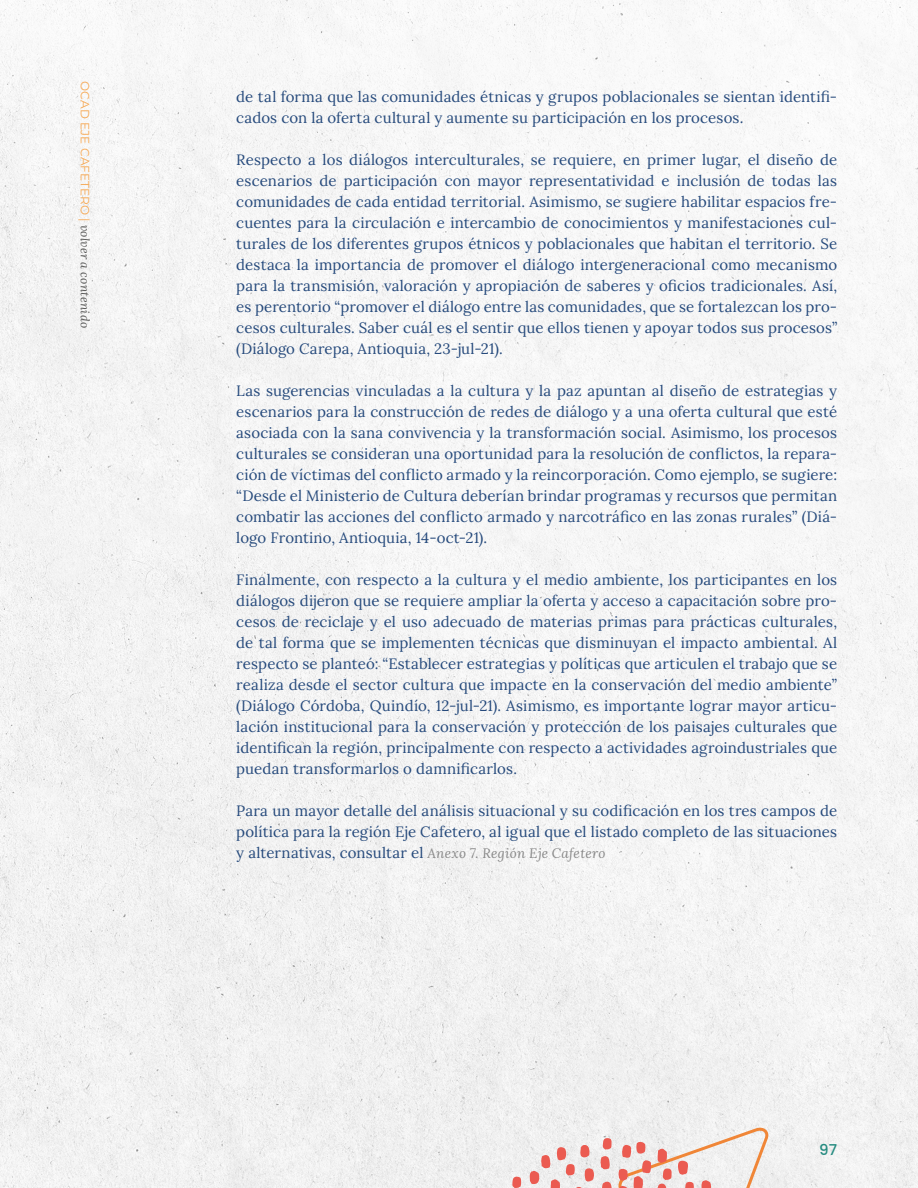
<style>
.page{position:relative;width:918px;height:1188px;background:#fff}
.page>*{position:absolute;margin:0;border:0;box-sizing:border-box;transform-origin:0 0}
.t1{font:15px/21px "Lora";letter-spacing:.01em;color:#264a7c;text-align:justify}
.t2{font:500 15px "Poppins";color:#268c81}
.t3{font:12px "Montserrat";letter-spacing:.015em;color:#f6a751}
.s1{font-family:"Lora";font-style:italic;color:#575756}
.s2{font-style:italic;font-size:13.5px;color:#878787}
</style>
<div class="page">
<img style="left:0;top:0;width:918px;height:1188px">
<svg style="left:602px;top:1182px;width:10px;height:6px"></svg>
<svg style="left:600px;top:1156px;width:10px;height:13px"></svg>
<svg style="left:603px;top:1138px;width:9px;height:12px"></svg>
<svg style="left:512px;top:1177px;width:9px;height:11px"></svg>
<svg style="left:529px;top:1144px;width:65px;height:44px"></svg>
<svg style="left:618px;top:1127px;width:155px;height:61px"></svg>
<p class="t3" style="left:93px;top:81px;width:249px;rotate:90deg">OCAD EJE CAFETERO | <span class="s1">volver a contenido</span></p>
<p class="t1" style="left:236px;top:85px;width:602px">de tal forma que las comunidades étnicas y grupos poblacionales se sientan identifi&shy;cados con la oferta cultural y aumente su participación en los procesos.</p>
<p class="t1" style="left:236px;top:148px;width:602px">Respecto a los diálogos interculturales, se requiere, en primer lugar, el diseño de escenarios de participación con mayor representatividad e inclusión de todas las comunidades de cada entidad territorial. Asimismo, se sugiere habilitar espacios fre&shy;cuentes para la circulación e intercambio de conocimientos y manifestaciones cul&shy;turales de los diferentes grupos étnicos y poblacionales que habitan el territorio. Se destaca la importancia de promover el diálogo intergeneracional como mecanismo para la transmisión, valoración y apropiación de saberes y oficios tradicionales. Así, es perentorio “promover el diálogo entre las comunidades, que se fortalezcan los pro&shy;cesos culturales. Saber cuál es el sentir que ellos tienen y apoyar todos sus procesos” (Diálogo Carepa, Antioquia, 23-jul-21).</p>
<p class="t1" style="left:236px;top:379px;width:602px">Las sugerencias vinculadas a la cultura y la paz apuntan al diseño de estrategias y escenarios para la construcción de redes de diálogo y a una oferta cultural que esté asociada con la sana convivencia y la transformación social. Asimismo, los procesos culturales se consideran una oportunidad para la resolución de conflictos, la repara&shy;ción de víctimas del conflicto armado y la reincorporación. Como ejemplo, se sugiere: “Desde el Ministerio de Cultura deberían brindar programas y recursos que permitan combatir las acciones del conflicto armado y narcotráfico en las zonas rurales” (Diá&shy;logo Frontino, Antioquia, 14-oct-21).</p>
<p class="t1" style="left:236px;top:568px;width:602px">Finalmente, con respecto a la cultura y el medio ambiente, los participantes en los diálogos dijeron que se requiere ampliar la oferta y acceso a capacitación sobre pro&shy;cesos de reciclaje y el uso adecuado de materias primas para prácticas culturales, de tal forma que se implementen técnicas que disminuyan el impacto ambiental. Al respecto se planteó: “Establecer estrategias y políticas que articulen el trabajo que se realiza desde el sector cultura que impacte en la conservación del medio ambiente” (Diálogo Córdoba, Quindío, 12-jul-21). Asimismo, es importante lograr mayor articu&shy;lación institucional para la conservación y protección de los paisajes culturales que identifican la región, principalmente con respecto a actividades agroindustriales que puedan transformarlos o damnificarlos.</p>
<p class="t1" style="left:236px;top:799px;width:602px">Para un mayor detalle del análisis situacional y su codificación en los tres campos de política para la región Eje Cafetero, al igual que el listado completo de las situaciones y alternativas, consultar el <span class="s2">Anexo 7. Región Eje Cafetero</span></p>
<p class="t2" style="left:819px;top:1142px;width:19px">97</p>
</div>
